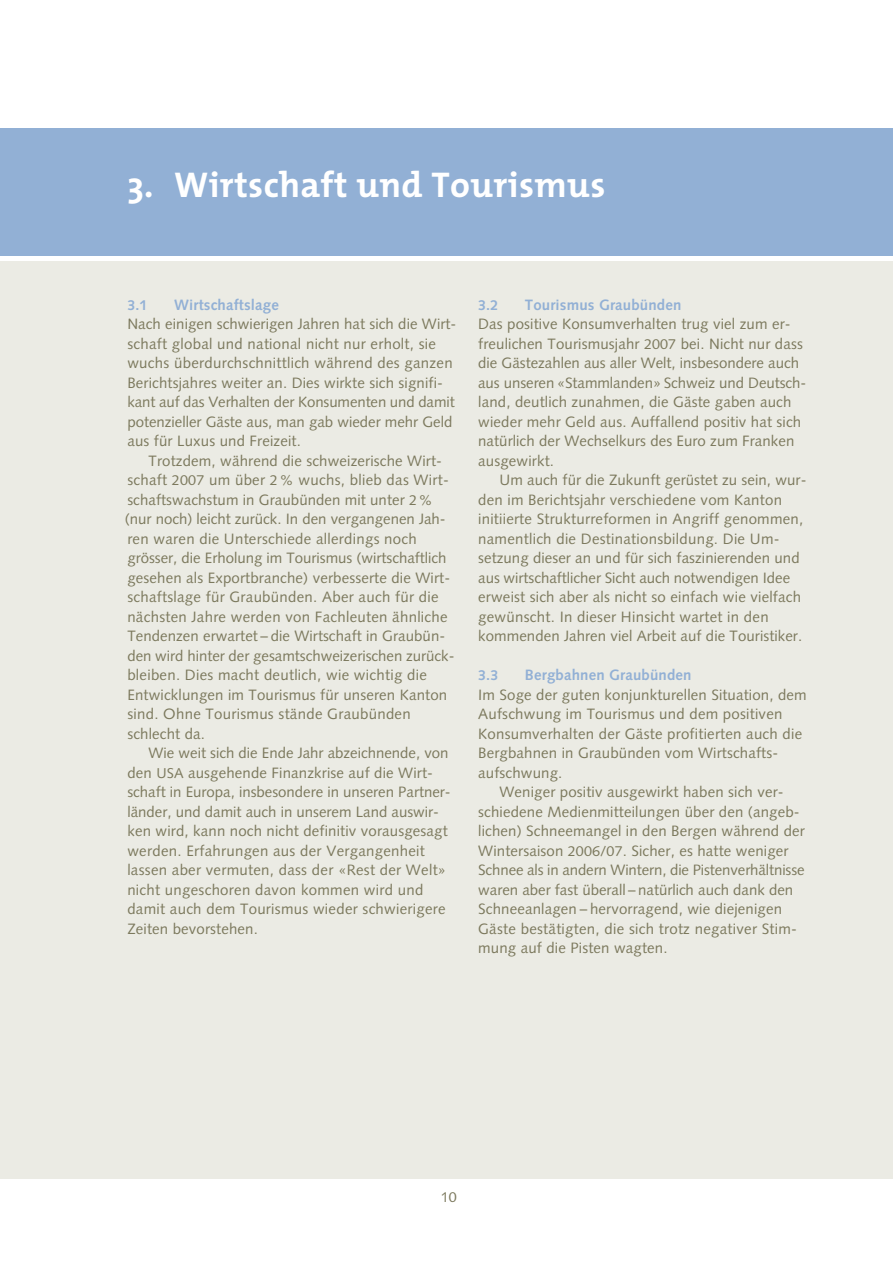
<style>
.page{position:relative;width:893px;height:1263px;background:#fff}
.page>*{position:absolute;margin:0;border:0;box-sizing:border-box;transform-origin:0 0}
.t1{font:700 36px "The Mix";letter-spacing:.01em;color:#fff}
.t2{font:15px/19.5px "Syntax LT Std";letter-spacing:.01em;color:#7c795d}
.t3{font:700 15px "Syntax LT Std";letter-spacing:.01em;color:#92b0d5}
.t4{font:700 14.25px "Syntax LT Std";color:#92b0d5}
.t5{font:14.25px "Syntax LT Std";color:#7c795d}
.s1{font-size:14.25px}
</style>
<div class="page">
<div style="left:0;top:262px;width:893px;height:916px;background:#ebebe4"></div>
<div style="left:0;top:128px;width:893px;height:128px;background:#92b0d5"></div>
<h1 class="t1" style="left:127px;top:171px;width:479px">3. Wirtschaft und Tourismus</h1>
<p class="t4" style="left:127px;top:299px;width:22px">3.1</p>
<p class="t3" style="left:174px;top:298px;width:106px">Wirtschaftslage</p>
<p class="t2" style="left:127px;top:315px;width:331px">Nach einigen schwierigen Jahren hat sich die Wirt&shy;schaft global und national nicht nur erholt, sie wuchs überdurchschnittlich während des ganzen Berichtsjahres weiter an. Dies wirkte sich signifi&shy;kant auf das Verhalten der Konsumenten und damit potenzieller Gäste aus, man gab wieder mehr Geld aus für Luxus und Freizeit.</p>
<p class="t2" style="left:125px;top:452px;width:331px;text-indent:24px">Trotzdem, während die schweizerische Wirt&shy;schaft <span class="s1">2007</span> um über <span class="s1">2%</span> wuchs, blieb das Wirt&shy;schaftswachstum in Graubünden mit unter <span class="s1">2% </span>(nur noch) leicht zurück. In den vergangenen Jah&shy;ren waren die Unterschiede allerdings noch grösser, die Erholung im Tourismus (wirtschaftlich gesehen als Exportbranche) verbesserte die Wirt&shy;schaftslage für Graubünden. Aber auch für die nächsten Jahre werden von Fachleuten ähnliche Tendenzen erwartet – die Wirtschaft in Graubün&shy;den wird hinter der gesamtschweizerischen zurück&shy;bleiben. Dies macht deutlich, wie wichtig die Entwicklungen im Tourismus für unseren Kanton sind. Ohne Tourismus stände Graubünden schlecht da.</p>
<p class="t2" style="left:127px;top:744px;width:325px;text-indent:21px">Wie weit sich die Ende Jahr abzeichnende, von den <span class="s1">USA</span> ausgehende Finanzkrise auf die Wirt&shy;schaft in Europa, insbesondere in unseren Partner&shy;länder, und damit auch in unserem Land auswir&shy;ken wird, kann noch nicht definitiv vorausgesagt werden. Erfahrungen aus der Vergangenheit lassen aber vermuten, dass der «Rest der Welt» nicht ungeschoren davon kommen wird und damit auch dem Tourismus wieder schwierigere Zeiten bevorstehen.</p>
<p class="t4" style="left:478px;top:299px;width:22px">3.2</p>
<p class="t3" style="left:525px;top:298px;width:158px">Tourismus Graubünden</p>
<p class="t2" style="left:478px;top:315px;width:330px">Das positive Konsumverhalten trug viel zum er&shy;freulichen Tourismusjahr <span class="s1">2007</span> bei. Nicht nur dass die Gästezahlen aus aller Welt, insbesondere auch aus unseren «Stammlanden» Schweiz und Deutsch&shy;land, deutlich zunahmen, die Gäste gaben auch wieder mehr Geld aus. Auffallend positiv hat sich natürlich der Wechselkurs des Euro zum Franken ausgewirkt.</p>
<p class="t2" style="left:478px;top:471px;width:330px;text-indent:21px">Um auch für die Zukunft gerüstet zu sein, wur&shy;den im Berichtsjahr verschiedene vom Kanton initiierte Strukturreformen in Angriff genommen, namentlich die Destinationsbildung. Die Um&shy;setzung dieser an und für sich faszinierenden und aus wirtschaftlicher Sicht auch notwendigen Idee erweist sich aber als nicht so einfach wie vielfach gewünscht. In dieser Hinsicht wartet in den kommenden Jahren viel Arbeit auf die Touristiker.</p>
<p class="t4" style="left:478px;top:669px;width:22px">3.3</p>
<p class="t3" style="left:525px;top:669px;width:168px">Bergbahnen Graubünden</p>
<p class="t2" style="left:478px;top:686px;width:330px">Im Soge der guten konjunkturellen Situation, dem</p>
<p class="t2" style="left:478px;top:705px;width:306px">Aufschwung im Tourismus und dem positiven</p>
<p class="t2" style="left:478px;top:725px;width:325px">Konsumverhalten der Gäste profitierten auch die</p>
<p class="t2" style="left:478px;top:744px;width:302px">Bergbahnen in Graubünden vom Wirtschafts-</p>
<p class="t2" style="left:478px;top:764px;width:86px">aufschwung.</p>
<p class="t2" style="left:499px;top:783px;width:286px">Weniger positiv ausgewirkt haben sich ver-</p>
<p class="t2" style="left:478px;top:803px;width:323px">schiedene Medienmitteilungen über den (angeb-</p>
<p class="t2" style="left:478px;top:822px;width:328px">lichen) Schneemangel in den Bergen während der</p>
<p class="t2" style="left:478px;top:842px;width:312px">Wintersaison <span class="s1">2006/07</span>. Sicher, es hatte weniger</p>
<p class="t2" style="left:478px;top:861px;width:328px">Schnee als in andern Wintern, die Pistenverhältnisse</p>
<p class="t2" style="left:478px;top:881px;width:316px">waren aber fast überall – natürlich auch dank den</p>
<p class="t2" style="left:478px;top:900px;width:305px">Schneeanlagen – hervorragend, wie diejenigen</p>
<p class="t2" style="left:478px;top:920px;width:320px">Gäste bestätigten, die sich trotz negativer Stim-</p>
<p class="t2" style="left:478px;top:939px;width:191px">mung auf die Pisten wagten.</p>
<p class="t5" style="left:441px;top:1191px;width:18px">10</p>
</div>
